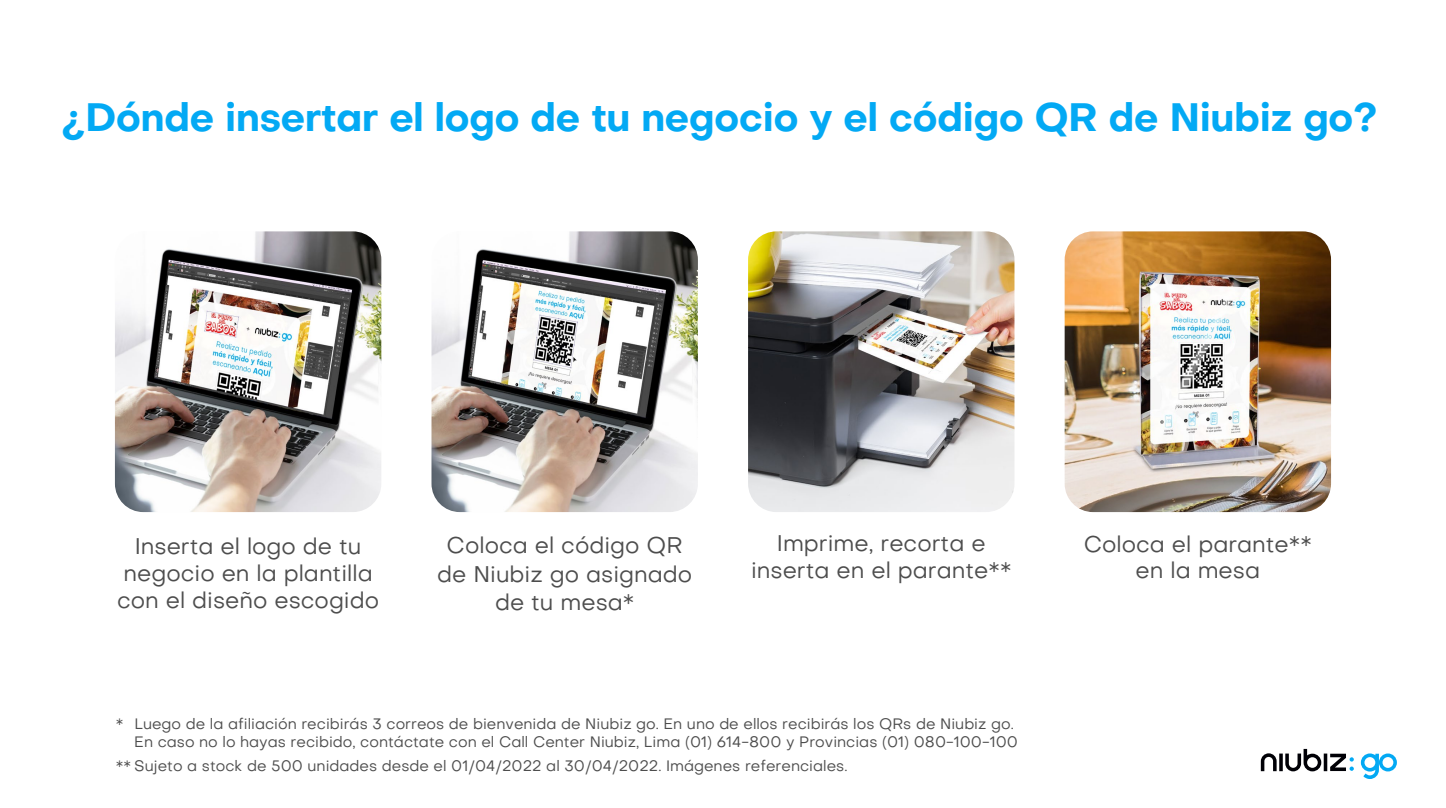
<style>
.page{position:relative;width:1446px;height:808px;background:#fff}
.page>*{position:absolute;margin:0;border:0;box-sizing:border-box;transform-origin:0 0}
.t1{font:700 39px "Objective";letter-spacing:-.02em;color:#03a9f4}
.t2{font:22.5px/27px "Objective";color:#4d4d4d;text-align:center}
.t3{font:15px/18px "Objective";color:#4d4d4d;text-align:right}
</style>
<div class="page">
<svg style="left:1261px;top:749px;width:93px;height:22px"></svg>
<svg style="left:1361px;top:753px;width:36px;height:26px"></svg>
<img style="left:115px;top:231px;width:266px;height:281px">
<img style="left:431px;top:231px;width:267px;height:281px">
<img style="left:748px;top:231px;width:266px;height:281px">
<img style="left:1064px;top:231px;width:267px;height:281px">
<h1 class="t1" style="left:61px;top:89px;width:1318px">¿Dónde insertar el logo de tu negocio y el código QR de Niubiz go?</h1>
<h2 class="t2" style="left:117px;top:533px;width:263px">Inserta el logo de tu negocio en la plantilla con el diseño escogido</h2>
<h2 class="t2" style="left:437px;top:531px;width:256px;line-height:28.5px">Coloca el código QR de Niubiz go asignado de tu mesa*</h2>
<h2 class="t2" style="left:751px;top:530px;width:262px">Imprime, recorta e inserta en el parante**</h2>
<h2 class="t2" style="left:1083px;top:531px;width:230px;line-height:25.5px">Coloca el parante** en la mesa</h2>
<p class="t3" style="left:116px;top:714px;width:904px">* Luego de la afiliación recibirás 3 correos de bienvenida de Niubiz go. En uno de ellos recibirás los QRs de Niubiz go.<br>En caso no lo hayas recibido, contáctate con el Call Center Niubiz, Lima (01) 614-800 y Provincias (01) 080-100-100</p>
<p class="t3" style="left:116px;top:756px;width:733px">** Sujeto a stock de 500 unidades desde el 01/04/2022 al 30/04/2022. Imágenes referenciales.</p>
</div>
